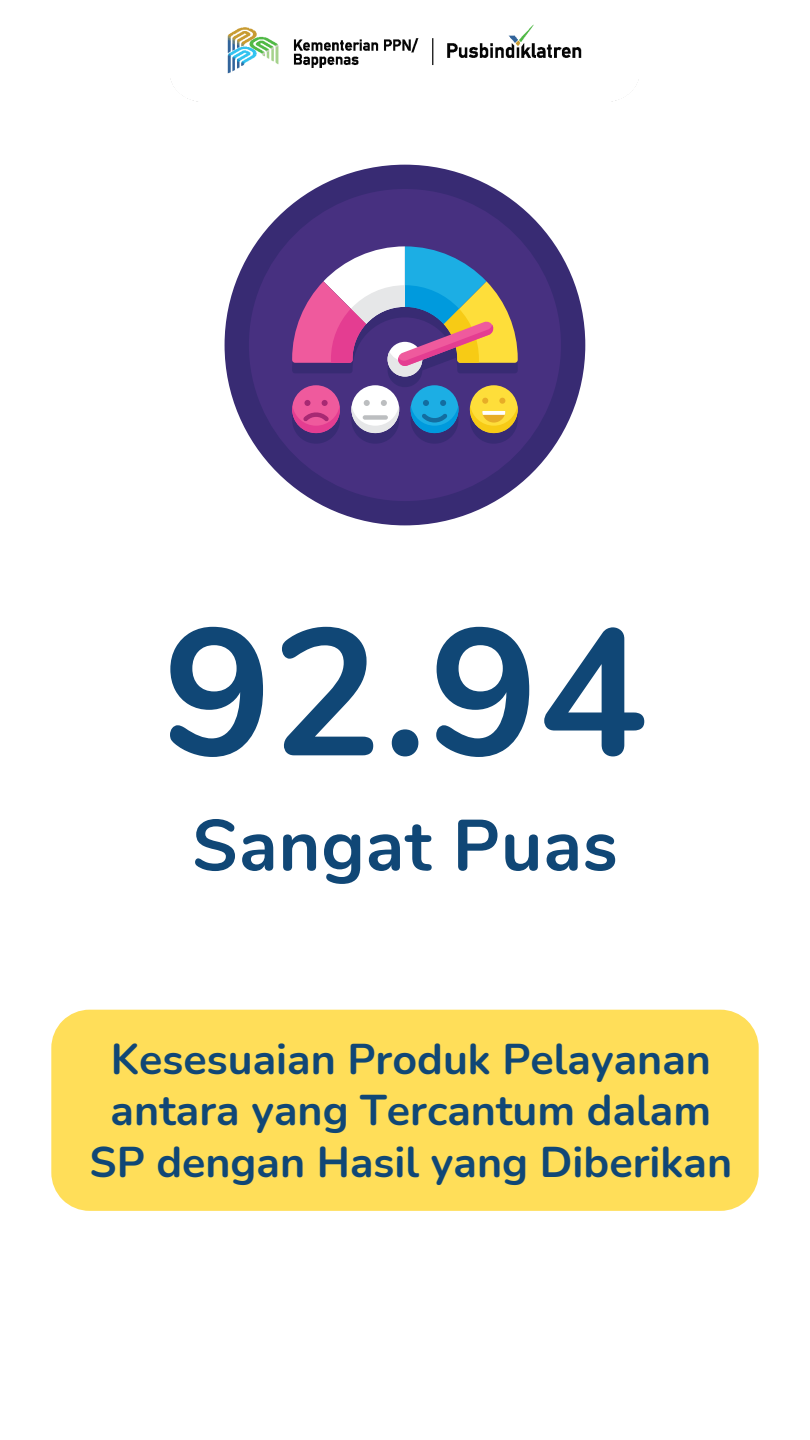
<style>
.page{position:relative;width:810px;height:1440px;background:#fff}
.page>*{position:absolute;margin:0;border:0;box-sizing:border-box;transform-origin:0 0}
.t1{font:700 180px "Nunito";color:#104776}
.t2{font:700 72px "Nunito";letter-spacing:.01em;color:#104776}
.t3{font:700 43px "Nunito";color:#104776}
</style>
<div class="page">
<div style="left:51px;top:1010px;width:708px;height:201px;background:#ffde59"></div>
<img style="left:171px;top:24px;width:468px;height:78px">
<div style="left:225px;top:165px;width:360px;height:360px;background:#382b73;border-radius:50%"></div>
<div style="left:249px;top:189px;width:312px;height:312px;background:#473080;border-radius:50%"></div>
<svg style="left:292px;top:246px;width:226px;height:141px"></svg>
<div style="left:292px;top:385px;width:48px;height:48px;background:#ef5a9d;border-radius:50%"></div>
<svg style="left:292px;top:396px;width:48px;height:47px"></svg>
<div style="left:351px;top:385px;width:48px;height:48px;background:#fff;border-radius:50%"></div>
<svg style="left:351px;top:396px;width:48px;height:47px"></svg>
<div style="left:363px;top:415px;width:25px;height:5px;background:#bcbec0;border-radius:2px"></div>
<div style="left:411px;top:385px;width:47px;height:48px;background:#1caee4;border-radius:50%"></div>
<svg style="left:411px;top:396px;width:47px;height:47px"></svg>
<div style="left:470px;top:385px;width:48px;height:48px;background:#fede3a;border-radius:50%"></div>
<svg style="left:470px;top:396px;width:48px;height:47px"></svg>
<p class="t1" style="left:163px;top:573px;width:486px">92.94</p>
<p class="t2" style="left:192px;top:798px;width:427px">Sangat Puas</p>
<h1 class="t3" style="left:111px;top:1030px;width:602px">Kesesuaian Produk Pelayanan</h1>
<h2 class="t3" style="left:111px;top:1082px;width:602px">antara yang Tercantum dalam</h2>
<p class="t3" style="left:90px;top:1134px;width:644px">SP dengan Hasil yang Diberikan</p>
</div>
